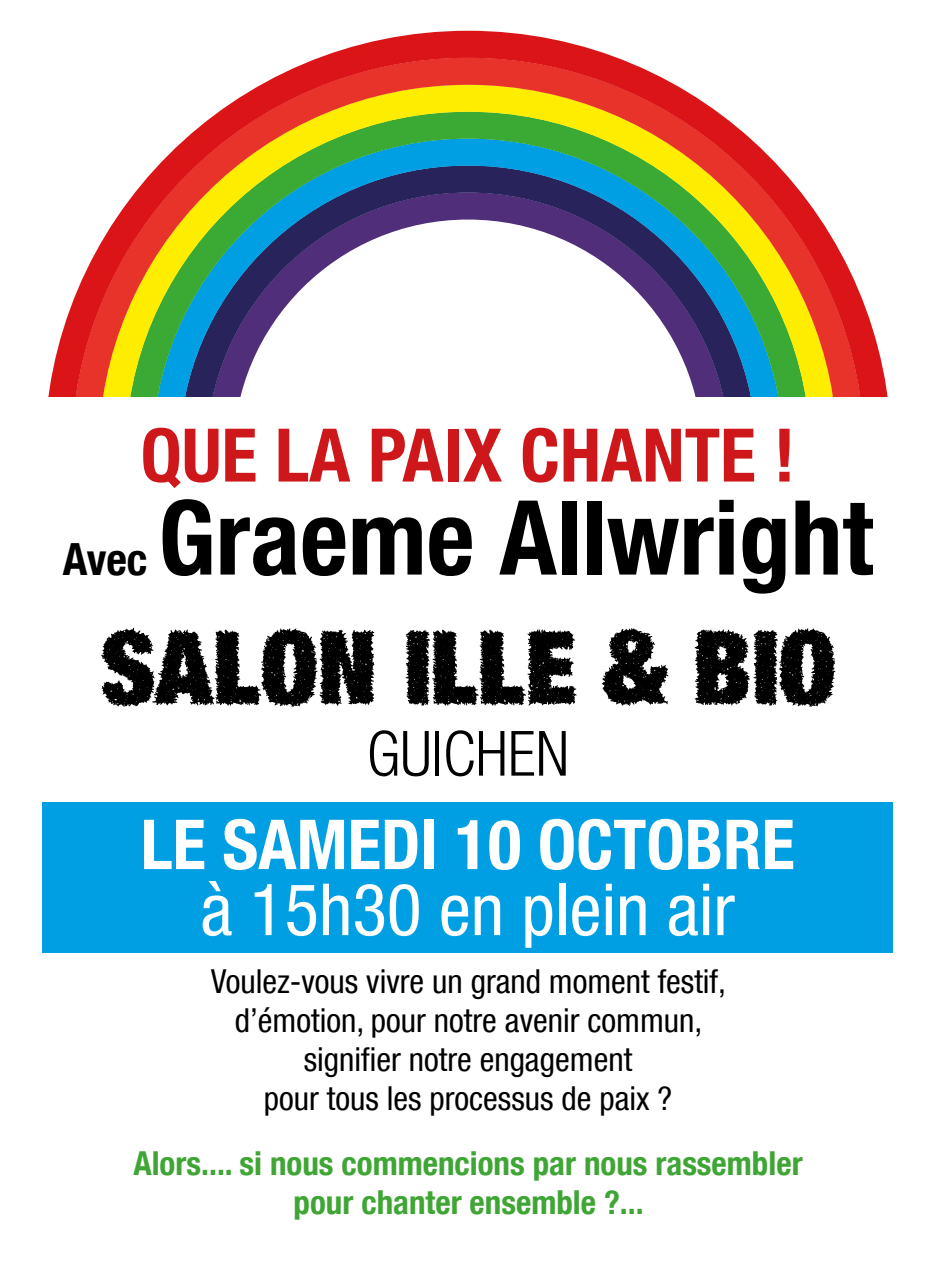
<style>
.page{position:relative;width:936px;height:1276px;background:#fff}
.page>*{position:absolute;margin:0;border:0;box-sizing:border-box;transform-origin:0 0}
.t1{font:700 condensed 103.5px "Helvetica Neue LT Com";color:#000}
.t2{font:900 102px "Culture Bio";color:#000}
.t3{font:700 condensed 73.8px "Helvetica Neue LT Com";color:#cd171a}
.t4{font:condensed 72px "Helvetica Neue LT Com";color:#fff}
.t5{font:700 condensed 69px "Helvetica Neue LT Com";color:#fff}
.t6{font:300 condensed 62.4px "Helvetica Neue LT Com";color:#000}
.t7{font:700 condensed 44.4px "Helvetica Neue LT Com";color:#000}
.t8{font:condensed 33px/39px "Helvetica Neue LT Com";color:#000;text-align:center}
.t9{font:700 condensed 33px/39px "Helvetica Neue LT Com";color:#3fa535;text-align:center}
</style>
<div class="page">
<svg style="left:48px;top:31px;width:840px;height:365px"></svg>
<div style="left:43px;top:802px;width:849px;height:150px;background:#009fe3"></div>
<h3 class="t3" style="left:141px;top:411px;width:656px">QUE LA PAIX CHANTE !</h3>
<h1 class="t1" style="left:158px;top:476px;width:716px">Graeme Allwright</h1>
<h2 class="t2" style="left:100px;top:609px;width:736px">SALON ILLE &amp; BIO</h2>
<h3 class="t6" style="left:367px;top:717px;width:204px">GUICHEN</h3>
<h3 class="t7" style="left:63px;top:532px;width:86px">Avec</h3>
<h3 class="t5" style="left:141px;top:803px;width:655px">LE SAMEDI 10 OCTOBRE</h3>
<h3 class="t4" style="left:200px;top:867px;width:535px">à 15h30 en plein air</h3>
<p class="t8" style="left:211px;top:961px;width:516px">Voulez-vous vivre un grand moment festif, d’émotion, pour notre avenir commun, signifier notre engagement<br>pour tous les processus de paix ?</p>
<p class="t9" style="left:133px;top:1143px;width:670px">Alors.... si nous commencions par nous rassembler pour chanter ensemble ?...</p>
</div>
